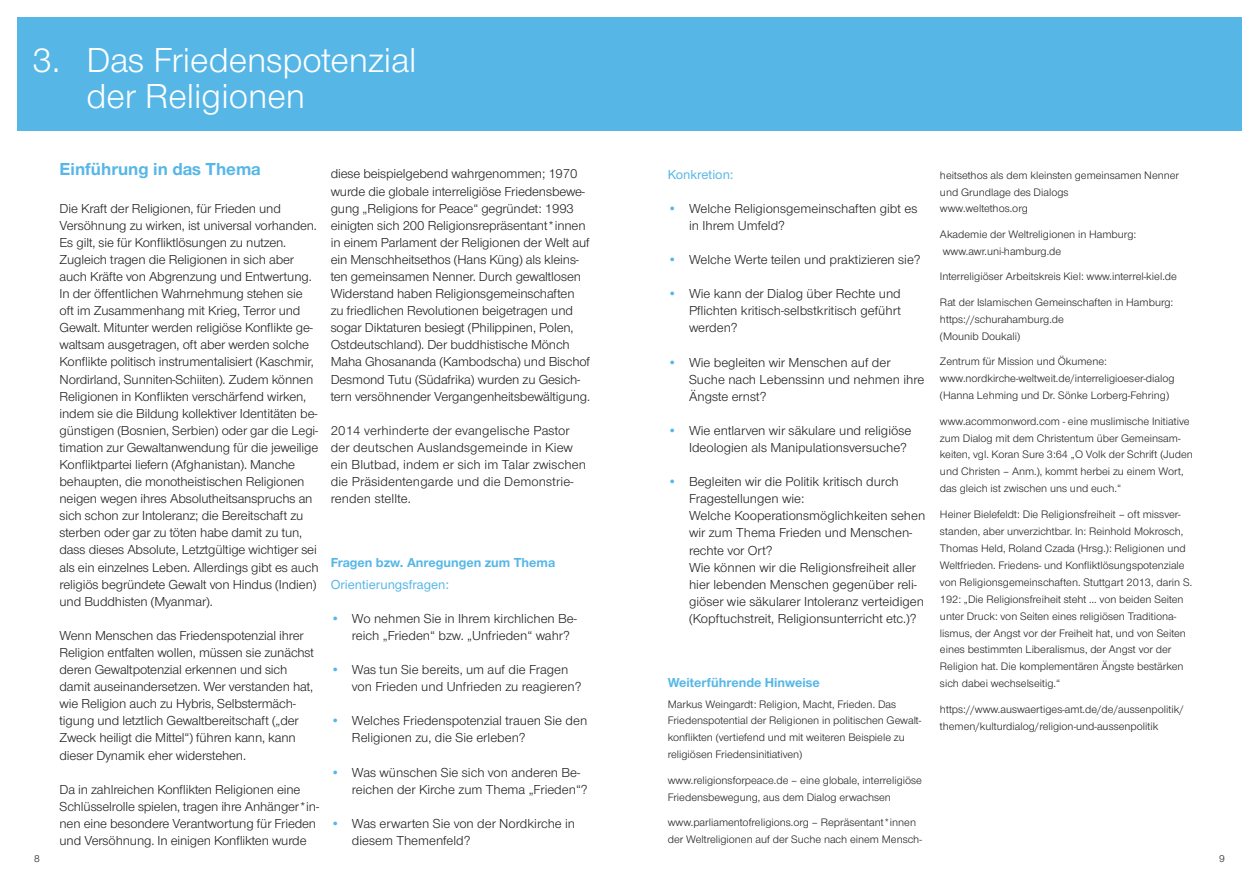
<style>
.page{position:relative;width:1259px;height:893px;background:#fff}
.page>*{position:absolute;margin:0;border:0;box-sizing:border-box;transform-origin:0 0}
.t1{font:36px/36px "Nordelbica";color:#fff}
.t2{font:700 18px "Nordelbica";color:#56b7e7}
.t3{font:13.5px/17.1px "Nordelbica";letter-spacing:-.01em;color:#231f20}
.t4{font:13.5px/17.1px "Nordelbica";letter-spacing:.01em;color:#231f20}
.t5{font:700 13.5px "Nordelbica";color:#56b7e7}
.t6{font:500 13.5px "Nordelbica";color:#56b7e7}
.t7{font:11.25px/17px "Nordelbica";color:#231f20}
.t8{font:10.5px "Nordelbica";color:#231f20}
.s1{color:#56b7e7}
</style>
<div class="page">
<div style="left:17px;top:17px;width:1225px;height:114px;background:#56b7e7"></div>
<h1 class="t1" style="left:86px;top:42px;width:332px;text-indent:-54px">3. Das Friedenspotenzial der Religionen</h1>
<h1 class="t1" style="left:86px;top:42px;width:178px;text-indent:-54px">x xxxxr gxxxxitektur</h1>
<h2 class="t2" style="left:60px;top:158px;width:203px">Einführung in das Thema</h2>
<p class="t3" style="left:60px;top:200px;width:260px">Die Kraft der Religionen, für Frieden und Versöhnung zu wirken, ist universal vorhanden.<br>Es gilt, sie für Konfliktlösungen zu nutzen.<br>Zugleich tragen die Religionen in sich aber auch Kräfte von Abgrenzung und Entwertung.<br>In der öffentlichen Wahrnehmung stehen sie oft im Zusammenhang mit Krieg, Terror und Gewalt. Mitunter werden religiöse Konflikte ge&shy;waltsam ausgetragen, oft aber werden solche Konflikte politisch instrumentalisiert (Kaschmir, Nordirland, Sunniten-Schiiten). Zudem können Religionen in Konflikten verschärfend wirken, indem sie die Bildung kollektiver Identitäten be&shy;günstigen (Bosnien, Serbien) oder gar die Legi&shy;timation zur Gewaltanwendung für die jeweilige Konfliktpartei liefern (Afghanistan). Manche behaupten, die monotheistischen Religionen neigen wegen ihres Absolutheitsanspruchs an sich schon zur Intoleranz; die Bereitschaft zu sterben oder gar zu töten habe damit zu tun, dass dieses Absolute, Letztgültige wichtiger sei als ein einzelnes Leben. Allerdings gibt es auch religiös begründete Gewalt von Hindus (Indien) und Buddhisten (Myanmar).</p>
<p class="t3" style="left:60px;top:627px;width:256px">Wenn Menschen das Friedenspotenzial ihrer Religion entfalten wollen, müssen sie zunächst deren Gewaltpotenzial erkennen und sich damit auseinandersetzen. Wer verstanden hat, wie Religion auch zu Hybris, Selbstermäch&shy;tigung und letztlich Gewaltbereitschaft („der Zweck heiligt die Mittel“) führen kann, kann dieser Dynamik eher widerstehen.</p>
<p class="t3" style="left:60px;top:781px;width:261px">Da in zahlreichen Konflikten Religionen eine Schlüsselrolle spielen, tragen ihre Anhänger*in&shy;nen eine besondere Verantwortung für Frieden und Versöhnung. In einigen Konflikten wurde</p>
<p class="t3" style="left:331px;top:166px;width:261px">diese beispielgebend wahrgenommen; 1970 wurde die globale interreligiöse Friedensbewe&shy;gung „Religions for Peace“ gegründet: 1993 einigten sich 200 Religionsrepräsentant*innen in einem Parlament der Religionen der Welt auf ein Menschheitsethos (Hans Küng) als kleins&shy;ten gemeinsamen Nenner. Durch gewaltlosen Widerstand haben Religionsgemeinschaften zu friedlichen Revolutionen beigetragen und sogar Diktaturen besiegt (Philippinen, Polen, Ostdeutschland). Der buddhistische Mönch Maha Ghosananda (Kambodscha) und Bischof Desmond Tutu (Südafrika) wurden zu Gesich&shy;tern versöhnender Vergangenheitsbewältigung.</p>
<p class="t4" style="left:331px;top:422px;width:257px">2014 verhinderte der evangelische Pastor der deutschen Auslandsgemeinde in Kiew ein Blutbad, indem er sich im Talar zwischen die Präsidentengarde und die Demonstrie&shy;renden stellte.</p>
<p class="t5" style="left:331px;top:554px;width:226px">Fragen bzw. Anregungen zum Thema</p>
<p class="t6" style="left:331px;top:576px;width:120px">Orientierungsfragen:</p>
<p class="t3" style="left:352px;top:610px;width:226px;text-indent:-21px"><span class="s1">•</span> Wo nehmen Sie in Ihrem kirchlichen Be&shy;reich „Frieden“ bzw. „Unfrieden“ wahr?</p>
<p class="t3" style="left:352px;top:661px;width:231px;text-indent:-21px"><span class="s1">•</span> Was tun Sie bereits, um auf die Fragen von Frieden und Unfrieden zu reagieren?</p>
<p class="t3" style="left:352px;top:712px;width:237px;text-indent:-21px"><span class="s1">•</span> Welches Friedenspotenzial trauen Sie den<br>Religionen zu, die Sie erleben?</p>
<p class="t3" style="left:352px;top:764px;width:237px;text-indent:-21px"><span class="s1">•</span> Was wünschen Sie sich von anderen Be&shy;reichen der Kirche zum Thema „Frieden“?</p>
<p class="t3" style="left:352px;top:815px;width:225px;text-indent:-21px"><span class="s1">•</span> Was erwarten Sie von der Nordkirche in diesem Themenfeld?</p>
<p class="t6" style="left:668px;top:166px;width:67px">Konkretion:</p>
<p class="t3" style="left:689px;top:200px;width:230px;text-indent:-21px"><span class="s1">•</span> Welche Religionsgemeinschaften gibt es in Ihrem Umfeld?</p>
<p class="t3" style="left:668px;top:251px;width:254px"><span class="s1">•</span> Welche Werte teilen und praktizieren sie?</p>
<p class="t3" style="left:689px;top:285px;width:213px;text-align:justify;text-indent:-21px"><span class="s1">•</span> Wie kann der Dialog über Rechte und Pflichten kritisch-selbstkritisch geführt werden?</p>
<p class="t3" style="left:689px;top:354px;width:237px;text-indent:-21px"><span class="s1">•</span> Wie begleiten wir Menschen auf der<br>Suche nach Lebenssinn und nehmen ihre<br>Ängste ernst?</p>
<p class="t3" style="left:689px;top:422px;width:224px;text-indent:-21px"><span class="s1">•</span> Wie entlarven wir säkulare und religiöse<br>Ideologien als Manipulationsversuche?</p>
<p class="t3" style="left:689px;top:473px;width:238px;text-indent:-21px"><span class="s1">•</span> Begleiten wir die Politik kritisch durch Fragestellungen wie:<br>Welche Kooperationsmöglichkeiten sehen wir zum Thema Frieden und Menschen&shy;rechte vor Ort?<br>Wie können wir die Religionsfreiheit aller hier lebenden Menschen gegenüber reli&shy;giöser wie säkularer Intoleranz verteidigen (Kopftuchstreit, Religionsunterricht etc.)?</p>
<p class="t5" style="left:668px;top:674px;width:153px">Weiterführende Hinweise</p>
<p class="t7" style="left:668px;top:695px;width:255px">Markus Weingardt: Religion, Macht, Frieden. Das Friedenspotential der Religionen in politischen Gewalt&shy;konflikten (vertiefend und mit weiteren Beispiele zu religiösen Friedensinitiativen)</p>
<p class="t7" style="left:668px;top:772px;width:256px">www.religionsforpeace.de – eine globale, interreligiöse<br>Friedensbewegung, aus dem Dialog erwachsen</p>
<p class="t7" style="left:668px;top:814px;width:255px">www.parliamentofreligions.org – Repräsentant*innen der Weltreligionen auf der Suche nach einem Mensch-</p>
<p class="t7" style="left:940px;top:166px;width:240px">heitsethos als dem kleinsten gemeinsamen Nenner und Grundlage des Dialogs<br>www.weltethos.org</p>
<p class="t7" style="left:940px;top:226px;width:198px">Akademie der Weltreligionen in Hamburg: www.awr.uni-hamburg.de</p>
<p class="t7" style="left:940px;top:268px;width:238px">Interreligiöser Arbeitskreis Kiel: www.interrel-kiel.de</p>
<p class="t7" style="left:940px;top:294px;width:235px">Rat der Islamischen Gemeinschaften in Hamburg: https://schurahamburg.de<br>(Mounib Doukali)</p>
<p class="t7" style="left:940px;top:353px;width:236px">Zentrum für Mission und Ökumene: www.nordkirche-weltweit.de/interreligioeser-dialog (Hanna Lehming und Dr. Sönke Lorberg-Fehring)</p>
<p class="t7" style="left:940px;top:412px;width:254px">www.acommonword.com - eine muslimische Initiative zum Dialog mit dem Christentum über Gemeinsam&shy;keiten, vgl. Koran Sure 3:64 „O Volk der Schrift (Juden und Christen – Anm.), kommt herbei zu einem Wort, das gleich ist zwischen uns und euch.“</p>
<p class="t7" style="left:940px;top:506px;width:254px">Heiner Bielefeldt: Die Religionsfreiheit – oft missver&shy;standen, aber unverzichtbar. In: Reinhold Mokrosch, Thomas Held, Roland Czada (Hrsg.): Religionen und Weltfrieden. Friedens- und Konfliktlösungspotenziale von Religionsgemeinschaften. Stuttgart 2013, darin S.<br>192: „Die Religionsfreiheit steht … von beiden Seiten unter Druck: von Seiten eines religiösen Traditiona&shy;lismus, der Angst vor der Freiheit hat, und von Seiten eines bestimmten Liberalismus, der Angst vor der Religion hat. Die komplementären Ängste bestärken sich dabei wechselseitig.“</p>
<p class="t7" style="left:940px;top:701px;width:245px">https://www.auswaertiges-amt.de/de/aussenpolitik/ themen/kulturdialog/religion-und-aussenpolitik</p>
<p class="t8" style="left:34px;top:853px;width:7px">8</p>
<p class="t8" style="left:1219px;top:853px;width:7px">9</p>
</div>
